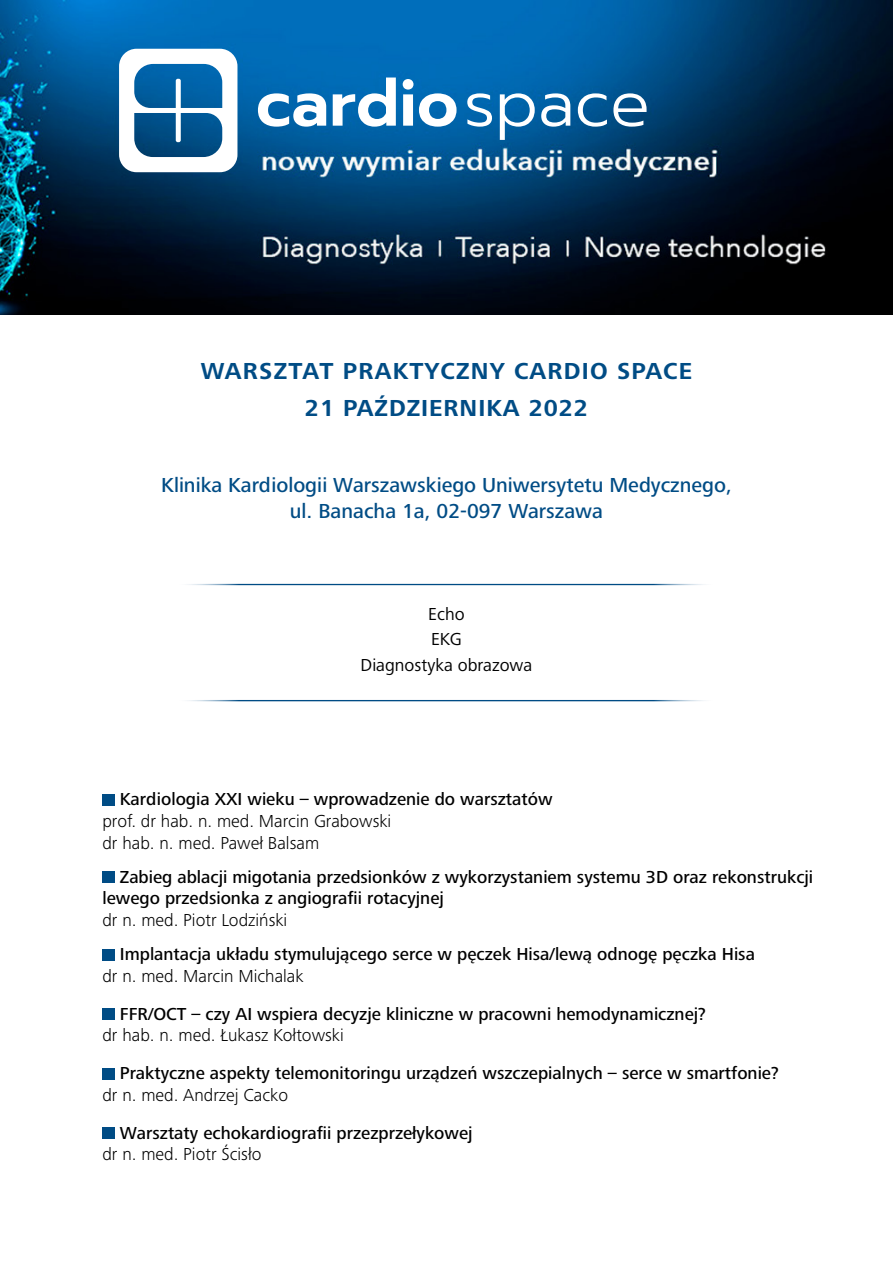
<style>
.page{position:relative;width:893px;height:1263px;background:#fff}
.page>*{position:absolute;margin:0;border:0;box-sizing:border-box;transform-origin:0 0}
.t1{font:700 24px/37.3px "Frutiger Next Pro";letter-spacing:.04em;color:#004c85;text-align:center}
.t2{font:500 21px/25.2px "Frutiger Next Pro";color:#004c85;text-align:center}
.t3{font:500 18px/21.6px "Frutiger Next Pro";color:#000}
.t4{font:300 18px/21.6px "Frutiger Next Pro";color:#000}
.t5{font:18px/25.8px "Frutiger Next Pro";color:#000;text-align:center}
</style>
<div class="page">
<img style="left:0;top:0;width:893px;height:315px">
<svg style="left:119px;top:49px;width:118px;height:123px"></svg>
<svg style="left:258px;top:93px;width:68px;height:34px"></svg>
<svg style="left:333px;top:78px;width:63px;height:49px"></svg>
<svg style="left:403px;top:79px;width:10px;height:47px"></svg>
<svg style="left:419px;top:93px;width:38px;height:34px"></svg>
<svg style="left:467px;top:93px;width:25px;height:34px"></svg>
<svg style="left:500px;top:93px;width:35px;height:47px"></svg>
<svg style="left:541px;top:93px;width:29px;height:34px"></svg>
<svg style="left:578px;top:93px;width:29px;height:34px"></svg>
<svg style="left:613px;top:93px;width:34px;height:34px"></svg>
<hr style="left:175px;top:584px;width:543px;height:1px;background:#004c85">
<hr style="left:175px;top:700px;width:543px;height:1px;background:#004c85">
<div style="left:102px;top:794px;width:13px;height:11px;background:#004c85"></div>
<div style="left:102px;top:872px;width:13px;height:11px;background:#004c85"></div>
<div style="left:102px;top:949px;width:13px;height:11px;background:#004c85"></div>
<div style="left:102px;top:1008px;width:13px;height:12px;background:#004c85"></div>
<div style="left:102px;top:1068px;width:13px;height:11px;background:#004c85"></div>
<div style="left:102px;top:1128px;width:13px;height:11px;background:#004c85"></div>
<h1 class="t1" style="left:201px;top:352px;width:493px">WARSZTAT PRAKTYCZNY CARDIO SPACE<br>21 PAŹDZIERNIKA 2022</h1>
<p class="t2" style="left:161px;top:473px;width:572px">Klinika Kardiologii Warszawskiego Uniwersytetu Medycznego, ul. Banacha 1a, 02-097 Warszawa</p>
<p class="t5" style="left:361px;top:601px;width:173px">Echo<br>EKG<br>Diagnostyka obrazowa</p>
<p class="t3" style="left:120px;top:788px;width:434px">Kardiologia XXI wieku – wprowadzenie do warsztatów</p>
<p class="t4" style="left:102px;top:810px;width:290px">prof. dr hab. n. med. Marcin Grabowski dr hab. n. med. Paweł Balsam</p>
<p class="t3" style="left:102px;top:866px;width:712px;text-indent:17px">Zabieg ablacji migotania przedsionków z wykorzystaniem systemu 3D oraz rekonstrukcji lewego przedsionka z angiografii rotacyjnej</p>
<p class="t4" style="left:102px;top:909px;width:186px">dr n. med. Piotr Lodziński</p>
<p class="t3" style="left:120px;top:943px;width:637px">Implantacja układu stymulującego serce w pęczek Hisa/lewą odnogę pęczka Hisa</p>
<p class="t4" style="left:102px;top:965px;width:203px">dr n. med. Marcin Michalak</p>
<p class="t3" style="left:120px;top:1003px;width:587px">FFR/OCT – czy AI wspiera decyzje kliniczne w pracowni hemodynamicznej?</p>
<p class="t4" style="left:102px;top:1024px;width:243px">dr hab. n. med. Łukasz Kołtowski</p>
<p class="t3" style="left:120px;top:1062px;width:660px">Praktyczne aspekty telemonitoringu urządzeń wszczepialnych – serce w smartfonie?</p>
<p class="t4" style="left:102px;top:1084px;width:187px">dr n. med. Andrzej Cacko</p>
<p class="t3" style="left:120px;top:1122px;width:354px">Warsztaty echokardiografii przezprzełykowej</p>
<p class="t4" style="left:102px;top:1144px;width:161px">dr n. med. Piotr Ścisło</p>
</div>
